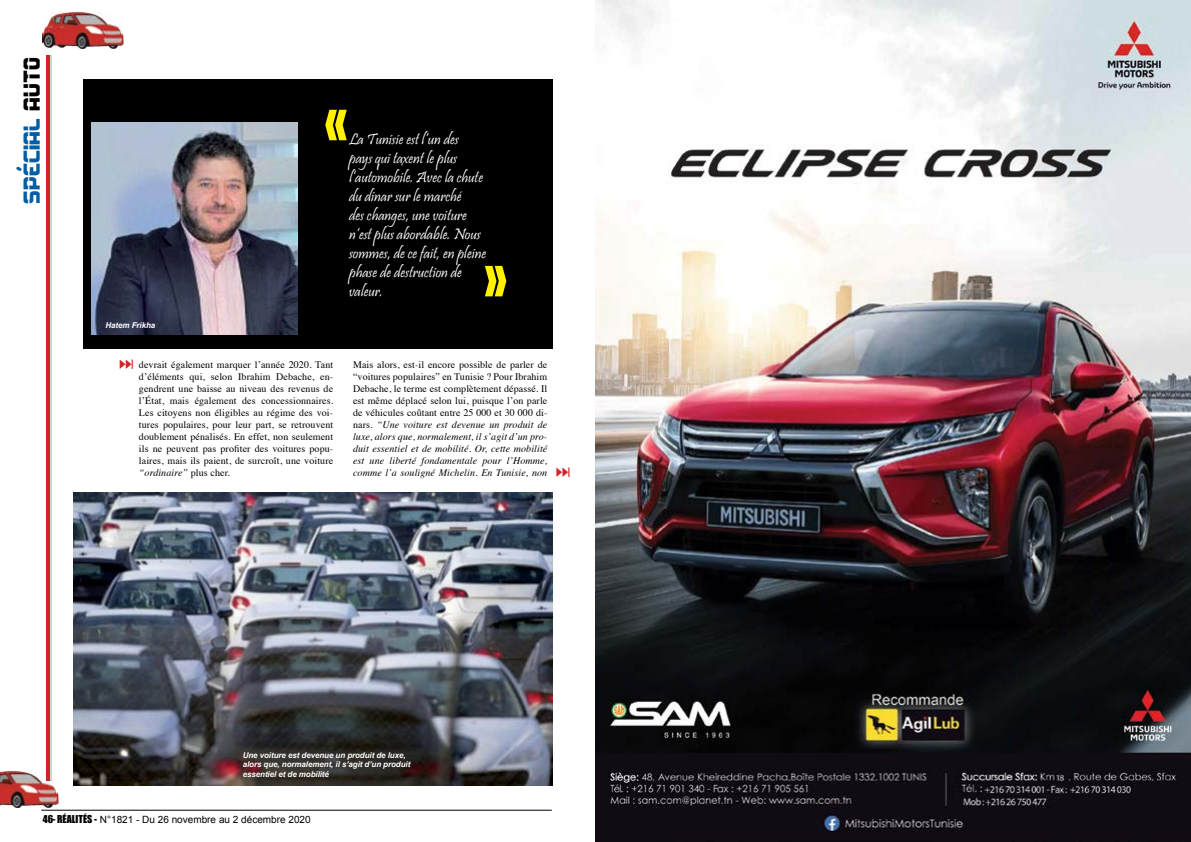
<style>
.page{position:relative;width:1191px;height:842px;background:#fff}
.page>*{position:absolute;margin:0;border:0;box-sizing:border-box;transform-origin:0 0}
.t1{font:900 57px "Benton Sans Extra Comp";color:#fff200}
.t2{font:24px "Soldier Laser Condensed";color:#005da4}
.t3{font:16px/19px "Pristina";color:#fff}
.t4{font:10px/12px "Times";letter-spacing:.01em;color:#000;text-align:justify}
.t5{font:10px "Arial";color:#000}
.t6{font:italic 700 8px/9.6px "Arial";letter-spacing:-.01em;color:#fff}
.s1{color:#000}
.s2{font-style:italic}
.s3{font-family:"Impact"}
</style>
<div class="page">
<hr style="left:41px;top:810px;width:511px;height:1px;background:#000">
<hr style="left:48px;top:55px;width:3px;height:726px;background:#d1d3d4">
<hr style="left:46px;top:55px;width:3px;height:726px;background:#d2232a">
<img style="left:0;top:770px;width:59px;height:37px">
<img style="left:43px;top:11px;width:80px;height:37px">
<div style="left:83px;top:79px;width:470px;height:270px;background:#000"></div>
<img style="left:92px;top:122px;width:206px;height:213px">
<img style="left:74px;top:492px;width:479px;height:293px">
<img style="left:595px;top:0;width:596px;height:842px">
<h2 class="t2" style="left:17px;top:204px;width:148px;rotate:-90deg">Spécial <span class="s1">Auto</span></h2>
<p class="t6" style="left:105px;top:321px;width:51px">Hatem Frikha</p>
<h1 class="t1" style="left:325px;top:86px;width:24px">«</h1>
<h3 class="t3" style="left:349px;top:131px;width:139px">La Tunisie est l’un des<br>pays qui taxent le plus l’automobile. Avec la chute du dinar sur le marché<br>des changes, une voiture n’est plus abordable. Nous sommes, de ce fait, en pleine phase de destruction de valeur.</h3>
<p class="t4" style="left:139px;top:357px;width:196px">devrait également marquer l’année 2020. Tant d’éléments qui, selon Ibrahim Debache, en&shy;gendrent une baisse au niveau des revenus de l’État, mais également des concessionnaires.<br>Les citoyens non éligibles au régime des voi&shy;tures populaires, pour leur part, se retrouvent doublement pénalisés. En effet, non seulement ils ne peuvent pas profiter des voitures popu&shy;laires, mais ils paient, de surcroît, une voiture <span class="s2">“ordinaire”</span> plus cher.</p>
<p class="t4" style="left:353px;top:357px;width:196px">Mais alors, est-il encore possible de parler de “voitures populaires” en Tunisie ? Pour Ibrahim Debache, le terme est complètement dépassé. Il est même déplacé selon lui, puisque l’on parle de véhicules coûtant entre 25 000 et 30 000 di&shy;nars. <span class="s2">“Une voiture est devenue un produit de luxe, alors que, normalement, il s’agit d’un pro&shy;duit essentiel et de mobilité. Or, cette mobilité est une liberté fondamentale pour l’Homme, comme l’a souligné Michelin. En Tunisie, non</span></p>
<p class="t6" style="left:243px;top:750px;width:169px">Une voiture est devenue un produit de luxe, alors que, normalement, il s’agit d’un produit essentiel et de mobilité</p>
<p class="t5" style="left:43px;top:813px;width:269px"><span class="s3">46- RÉALITÉS -</span> N°1821 - Du 26 novembre au 2 décembre 2020</p>
</div>
